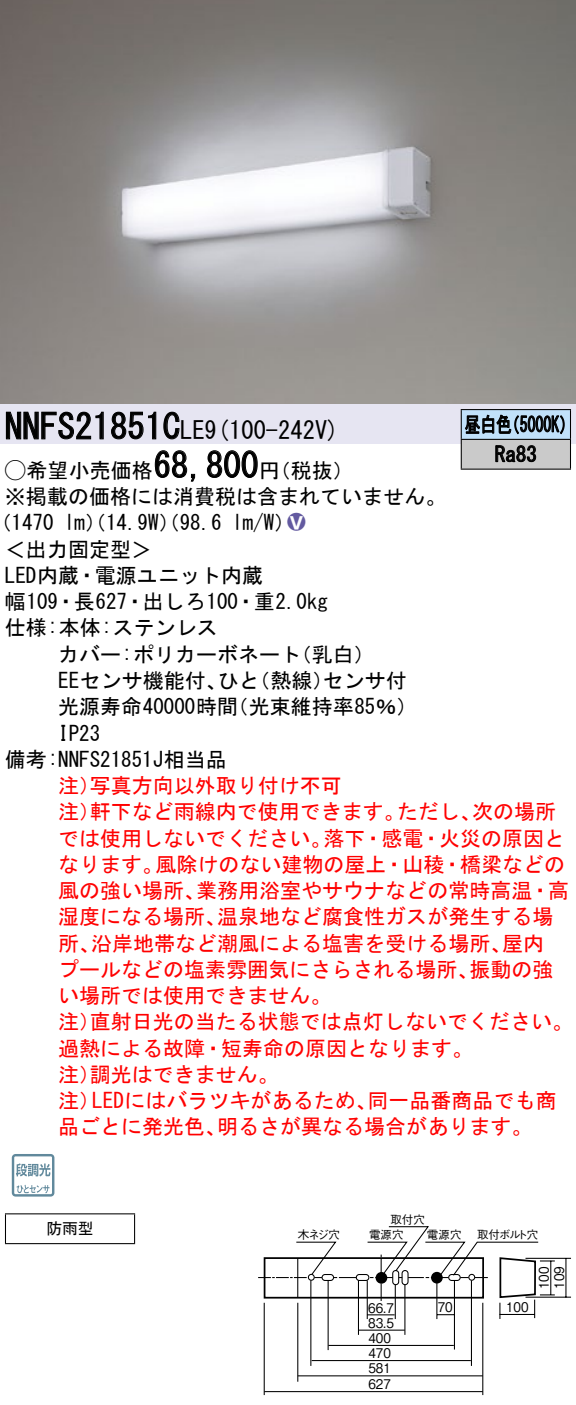
<style>
.page{position:relative;width:576px;height:1405px;background:#fff}
.page>*{position:absolute;margin:0;border:0;box-sizing:border-box;transform-origin:0 0}
.t1{font:35px "MS Gothic";color:#000}
.t2{font:24.5px "MS Gothic";color:#000}
.t3{font:21px/26.2px "MS Gothic";color:#f00}
.t4{font:21px/26.6px "MS Gothic";color:#000}
.t5{font:21px/29.8px "MS Gothic";color:#000;scale:.75 1}
.t6{font:21px "Ford Classification 1";color:#635aa0}
.t7{font:15.75px "MS Gothic";color:#000}
.t8{font:13.3px/15px "Gothic BBB Pro Medium 90 pv RKSJ H";color:#000;scale:.9 1}
.t9{font:11.55px "Gothic BBB Pro Medium 90 pv RKSJ H";letter-spacing:-.035em;color:#000}
.s1{font-size:35px}
.s2{font-family:"Ford Classification 1"}
.s3{color:#fff}
</style>
<div class="page">
<img style="left:0;top:0;width:575px;height:404px">
<div style="left:0;top:404px;width:575px;height:40px;background:#e6e5f2"></div>
<svg style="left:6px;top:411px;width:98px;height:29px"></svg>
<svg style="left:111px;top:411px;width:46px;height:29px"></svg>
<svg style="left:163px;top:411px;width:17px;height:29px"></svg>
<svg style="left:154px;top:450px;width:42px;height:32px"></svg>
<svg style="left:207px;top:450px;width:51px;height:28px"></svg>
<svg style="left:12px;top:1154px;width:42px;height:42px"></svg>
<hr style="left:5px;top:1213px;width:130px;height:1px;background:#000">
<svg style="left:5px;top:1214px;width:1px;height:28px"></svg>
<svg style="left:134px;top:1214px;width:1px;height:28px"></svg>
<hr style="left:5px;top:1242px;width:130px;height:2px;background:#000">
<div style="left:461px;top:409px;width:109px;height:30px;background:#c1e1fa"></div>
<div style="left:461px;top:439px;width:109px;height:30px;background:#cacaca"></div>
<hr style="left:460px;top:409px;width:110px;height:1px;background:#000">
<hr style="left:569px;top:410px;width:2px;height:29px;background:#000">
<hr style="left:460px;top:439px;width:110px;height:1px;background:#000">
<hr style="left:569px;top:440px;width:2px;height:28px;background:#000">
<hr style="left:460px;top:468px;width:110px;height:2px;background:#000">
<svg style="left:460px;top:410px;width:104px;height:58px"></svg>
<hr style="left:328px;top:1344px;width:125px;height:1px;background:#000">
<hr style="left:358px;top:1329px;width:46px;height:1px;background:#000">
<hr style="left:311px;top:1359px;width:159px;height:2px;background:#000">
<hr style="left:404px;top:1284px;width:1px;height:50px;background:#000">
<hr style="left:358px;top:1280px;width:1px;height:54px;background:#000">
<hr style="left:453px;top:1280px;width:2px;height:69px;background:#000">
<hr style="left:327px;top:1280px;width:1px;height:69px;background:#000">
<hr style="left:310px;top:1280px;width:1px;height:85px;background:#000">
<hr style="left:470px;top:1280px;width:2px;height:85px;background:#000">
<hr style="left:482px;top:1302px;width:1px;height:92px;background:#000">
<hr style="left:297px;top:1302px;width:1px;height:79px;background:#000">
<hr style="left:263px;top:1302px;width:2px;height:92px;background:#000">
<hr style="left:525px;top:1257px;width:45px;height:1px;background:#000">
<hr style="left:525px;top:1296px;width:45px;height:1px;background:#000">
<hr style="left:565px;top:1258px;width:1px;height:39px;background:#000">
<hr style="left:297px;top:1375px;width:185px;height:1px;background:#000">
<hr style="left:264px;top:1390px;width:218px;height:2px;background:#000">
<svg style="left:258px;top:1226px;width:296px;height:92px"></svg>
<h1 class="t1" style="left:5px;top:409px;width:159px">NNFS21851</h1>
<p class="t2" style="left:162px;top:418px;width:178px"><span class="s1">C</span>LE (9 100-242 (V</p>
<h1 class="t1" style="left:153px;top:447px;width:106px">68,800</h1>
<p class="t4" style="left:5px;top:457px;width:442px"><span class="s2">A</span>希望小売価格<br>※掲載の価格には消費税は含まれていません。</p>
<p class="t6" style="left:287px;top:511px;width:19px">2<span class="s3">8</span></p>
<p class="t4" style="left:259px;top:457px;width:96px">（円税抜(</p>
<p class="t4" style="left:232px;top:509px;width:64px">l m (W/</p>
<p class="t4" style="left:-9px;top:509px;width:65px">（1470</p>
<p class="t4" style="left:5px;top:536px;width:148px">＜出力固定型&lt;</p>
<p class="t4" style="left:5px;top:562px;width:259px">LED内蔵・電源ユニット内蔵</p>
<p class="t4" style="left:5px;top:588px;width:324px">幅109・長627・出しろ100・重2.0kg</p>
<p class="t4" style="left:5px;top:614px;width:214px">仕様:本体:ステンレス</p>
<p class="t4" style="left:290px;top:641px;width:85px">（乳白(</p>
<p class="t4" style="left:64px;top:509px;width:159px">lm）（14.9 ）（W 98.6</p>
<p class="t4" style="left:58px;top:641px;width:244px">カバー:ポリカーボネート</p>
<p class="t4" style="left:249px;top:667px;width:85px">（熱線）</p>
<p class="t4" style="left:58px;top:667px;width:170px">EEセンサ機能付、</p>
<p class="t4" style="left:323px;top:667px;width:85px">センサ付</p>
<p class="t4" style="left:218px;top:667px;width:43px">ひと</p>
<p class="t4" style="left:58px;top:693px;width:181px">光源寿命40000時間</p>
<p class="t4" style="left:58px;top:719px;width:43px">IP23</p>
<p class="t4" style="left:5px;top:746px;width:223px">備考:NNFS21851J相当品</p>
<p class="t3" style="left:90px;top:772px;width:253px">写真方向以外取り付け不可</p>
<p class="t4" style="left:227px;top:693px;width:191px">（光束維持率85％(</p>
<p class="t3" style="left:58px;top:772px;width:43px">注）</p>
<p class="t5" style="left:494px;top:409px;width:57px;text-indent:-30px">昼白色<br>Ra83</p>
<p class="t5" style="left:504px;top:409px;width:96px">（5000 (K</p>
<p class="t3" style="left:90px;top:798px;width:316px">軒下など雨線内で使用できます。</p>
<p class="t3" style="left:58px;top:798px;width:43px">注）</p>
<p class="t3" style="left:397px;top:798px;width:85px">ただし、</p>
<p class="t3" style="left:472px;top:798px;width:85px">次の場所</p>
<p class="t3" style="left:323px;top:824px;width:243px">落下・感電・火災の原因と</p>
<p class="t3" style="left:155px;top:824px;width:411px;text-indent:-97px">では使用しないでください。<br>風除けのない建物の屋上・山稜・橋梁などの</p>
<p class="t3" style="left:58px;top:851px;width:106px">なります。</p>
<p class="t3" style="left:196px;top:877px;width:374px">業務用浴室やサウナなどの常時高温・高</p>
<p class="t3" style="left:58px;top:877px;width:148px">風の強い場所、</p>
<p class="t3" style="left:217px;top:903px;width:338px">温泉地など腐食性ガスが発生する場</p>
<p class="t3" style="left:58px;top:903px;width:169px">湿度になる場所、</p>
<p class="t3" style="left:91px;top:929px;width:422px">沿岸地帯など潮風による塩害を受ける場所、</p>
<p class="t3" style="left:58px;top:929px;width:43px">所、</p>
<p class="t3" style="left:502px;top:929px;width:43px">屋内</p>
<p class="t3" style="left:58px;top:956px;width:421px">プールなどの塩素雰囲気にさらされる場所、い場所では使用できません。</p>
<p class="t3" style="left:90px;top:1008px;width:484px">直射日光の当たる状態では点灯しないでください。</p>
<p class="t3" style="left:469px;top:956px;width:85px">振動の強</p>
<p class="t3" style="left:58px;top:1008px;width:43px">注）</p>
<p class="t3" style="left:58px;top:1034px;width:416px">過熱による故障・短寿命の原因となります。</p>
<p class="t3" style="left:90px;top:1061px;width:190px">調光はできません。</p>
<p class="t3" style="left:58px;top:1061px;width:43px">注）</p>
<p class="t3" style="left:92px;top:1087px;width:286px">LEDにはバラツキがあるため、</p>
<p class="t3" style="left:367px;top:1087px;width:190px">同一品番商品でも商</p>
<p class="t3" style="left:58px;top:1087px;width:43px">注）</p>
<p class="t3" style="left:58px;top:1113px;width:169px">品ごとに発光色、</p>
<p class="t3" style="left:217px;top:1113px;width:317px">明るさが異なる場合があります。</p>
<p class="t7" style="left:46px;top:1220px;width:49px">防雨型</p>
<p class="t9" style="left:298px;top:1225px;width:44px">木ネジ穴</p>
<p class="t9" style="left:390px;top:1209px;width:36px">取付穴</p>
<p class="t9" style="left:369px;top:1225px;width:36px">電源穴</p>
<p class="t9" style="left:426px;top:1225px;width:36px">電源穴</p>
<p class="t8" style="left:368px;top:1298px;width:30px">66.7<br>83.5<br>400<br>470<br>581</p>
<p class="t8" style="left:368px;top:1374px;width:27px">627</p>
<p class="t8" style="left:437px;top:1297px;width:18px">70</p>
<p class="t9" style="left:477px;top:1225px;width:63px">取付ボルト穴</p>
<p class="t8" style="left:506px;top:1297px;width:27px">100</p>
<p class="t8" style="left:549px;top:1288px;width:27px;rotate:-90deg">109</p>
<p class="t8" style="left:534px;top:1289px;width:27px;rotate:-90deg">100</p>
</div>
